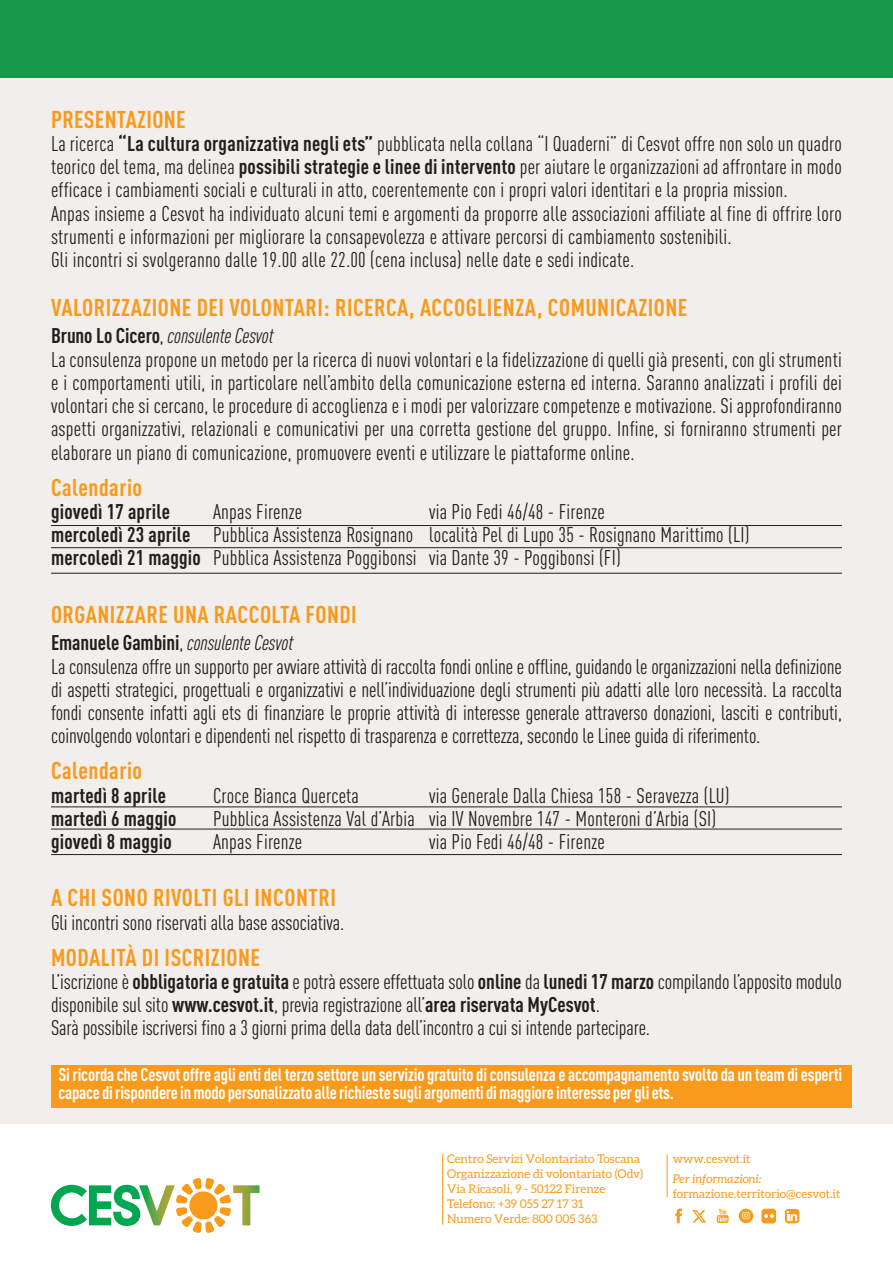
<style>
.page{position:relative;width:893px;height:1263px;background:#fff}
.page>*{position:absolute;margin:0;border:0;box-sizing:border-box;transform-origin:0 0}
.t1{font:700 condensed 24px "DIN Pro";letter-spacing:.02em;color:#f89a1c}
.t2{font:condensed 21px/23.2px "DIN Pro";letter-spacing:.01em;color:#231f20}
.t3{font:700 condensed 21px "DIN Pro";letter-spacing:.01em;color:#231f20}
.t4{font:700 condensed 18px/18px "DIN Pro";letter-spacing:-.01em;color:#fff}
.t5{font:12px/15px "Aleo";color:#f89a1c}
.t6{font:italic 12px "Aleo";color:#f89a1c}
.s1{font-weight:700}
.s2{font-style:italic}
</style>
<div class="page">
<div style="left:0;top:60px;width:892px;height:1064px;background:#f1eeeb"></div>
<div style="left:51px;top:1065px;width:801px;height:42px;background:#f89a1c"></div>
<svg style="left:51px;top:1178px;width:208px;height:55px"></svg>
<hr style="left:667px;top:1154px;width:1px;height:43px;background:#f89a1c">
<hr style="left:442px;top:1154px;width:1px;height:71px;background:#f89a1c">
<div style="left:0;top:0;width:893px;height:77px;background:#159848"></div>
<svg style="left:675px;top:1208px;width:7px;height:15px"></svg>
<svg style="left:717px;top:1209px;width:12px;height:14px"></svg>
<svg style="left:739px;top:1208px;width:14px;height:15px"></svg>
<svg style="left:762px;top:1209px;width:14px;height:14px"></svg>
<svg style="left:692px;top:1210px;width:14px;height:13px"></svg>
<svg style="left:785px;top:1209px;width:14px;height:14px"></svg>
<svg style="left:787px;top:1211px;width:10px;height:10px"></svg>
<hr style="left:51px;top:525px;width:791px;height:1px;background:#231f20">
<hr style="left:51px;top:807px;width:791px;height:1px;background:#231f20">
<hr style="left:51px;top:547px;width:791px;height:1px;background:#231f20">
<hr style="left:51px;top:829px;width:791px;height:1px;background:#231f20">
<hr style="left:51px;top:573px;width:791px;height:1px;background:#231f20">
<hr style="left:51px;top:854px;width:791px;height:1px;background:#231f20">
<p class="t1" style="left:51px;top:101px;width:136px">PRESENTAZIONE</p>
<p class="t2" style="left:51px;top:130px;width:792px">La ricerca <span class="s1">“La cultura organizzativa negli ets”</span> pubblicata nella collana “I Quaderni” di Cesvot offre non solo un quadro teorico del tema, ma delinea <span class="s1">possibili strategie e linee di intervento</span> per aiutare le organizzazioni ad affrontare in modo efficace i cambiamenti sociali e culturali in atto, coerentemente con i propri valori identitari e la propria mission.<br>Anpas insieme a Cesvot ha individuato alcuni temi e argomenti da proporre alle associazioni affiliate al fine di offrire loro strumenti e informazioni per migliorare la consapevolezza e attivare percorsi di cambiamento sostenibili.<br>Gli incontri si svolgeranno dalle 19.00 alle 22.00 (cena inclusa) nelle date e sedi indicate.</p>
<p class="t1" style="left:51px;top:289px;width:638px">VALORIZZAZIONE DEI VOLONTARI: RICERCA, ACCOGLIENZA, COMUNICAZIONE</p>
<p class="t2" style="left:51px;top:323px;width:792px"><span class="s1">Bruno Lo Cicero</span>, <span class="s2">consulente Cesvot<br></span>La consulenza propone un metodo per la ricerca di nuovi volontari e la fidelizzazione di quelli già presenti, con gli strumenti e i comportamenti utili, in particolare nell’ambito della comunicazione esterna ed interna. Saranno analizzati i profili dei volontari che si cercano, le procedure di accoglienza e i modi per valorizzare competenze e motivazione. Si approfondiranno aspetti organizzativi, relazionali e comunicativi per una corretta gestione del gruppo. Infine, si forniranno strumenti per elaborare un piano di comunicazione, promuovere eventi e utilizzare le piattaforme online.</p>
<p class="t1" style="left:51px;top:469px;width:93px">Calendario</p>
<p class="t3" style="left:51px;top:496px;width:121px">giovedì 17 aprile</p>
<p class="t2" style="left:213px;top:498px;width:91px">Anpas Firenze</p>
<p class="t2" style="left:51px;top:498px;width:700px;text-indent:378px">via Pio Fedi 46/48 - Firenze<br><span class="s1">mercoledì 23 aprile</span> Pubblica Assistenza Rosignano località Pel di Lupo 35 - Rosignano Marittimo (LI) <span class="s1">mercoledì 21 maggio</span> Pubblica Assistenza Poggibonsi via Dante 39 - Poggibonsi (FI)</p>
<p class="t1" style="left:51px;top:596px;width:307px">ORGANIZZARE UNA RACCOLTA FONDI</p>
<p class="t2" style="left:51px;top:630px;width:793px"><span class="s1">Emanuele Gambini</span>, <span class="s2">consulente Cesvot<br></span>La consulenza offre un supporto per avviare attività di raccolta fondi online e offline, guidando le organizzazioni nella definizione di aspetti strategici, progettuali e organizzativi e nell’individuazione degli strumenti più adatti alle loro necessità. La raccolta fondi consente infatti agli ets di finanziare le proprie attività di interesse generale attraverso donazioni, lasciti e contributi, coinvolgendo volontari e dipendenti nel rispetto di trasparenza e correttezza, secondo le Linee guida di riferimento.</p>
<p class="t1" style="left:51px;top:753px;width:93px">Calendario</p>
<p class="t3" style="left:51px;top:779px;width:116px">martedì 8 aprile</p>
<p class="t2" style="left:213px;top:782px;width:147px">Croce Bianca Querceta</p>
<p class="t2" style="left:429px;top:782px;width:302px">via Generale Dalla Chiesa 158 - Seravezza (LU)</p>
<p class="t3" style="left:51px;top:802px;width:127px">martedì 6 maggio</p>
<p class="t2" style="left:213px;top:805px;width:505px">Pubblica Assistenza Val d’Arbia via IV Novembre 147 - Monteroni d’Arbia (SI)</p>
<p class="t3" style="left:51px;top:826px;width:122px">giovedì 8 maggio</p>
<p class="t2" style="left:213px;top:828px;width:91px">Anpas Firenze</p>
<p class="t2" style="left:429px;top:828px;width:177px">via Pio Fedi 46/48 - Firenze</p>
<p class="t1" style="left:51px;top:880px;width:286px">A CHI SONO RIVOLTI GLI INCONTRI</p>
<p class="t2" style="left:51px;top:909px;width:295px">Gli incontri sono riservati alla base associativa.</p>
<p class="t1" style="left:51px;top:939px;width:210px">MODALITÀ DI ISCRIZIONE</p>
<p class="t2" style="left:51px;top:968px;width:792px">L’iscrizione è <span class="s1">obbligatoria e gratuita</span> e potrà essere effettuata solo <span class="s1">online</span> da <span class="s1">lunedi 17 marzo</span> compilando l’apposito modulo disponibile sul sito <span class="s1">www.cesvot.it</span>, previa registrazione all’<span class="s1">area riservata MyCesvot</span>.<br>Sarà possibile iscriversi fino a 3 giorni prima della data dell’incontro a cui si intende partecipare.</p>
<p class="t4" style="left:58px;top:1064px;width:785px">Si ricorda che Cesvot offre agli enti del terzo settore un servizio gratuito di consulenza e accompagnamento svolto da un team di esperti capace di rispondere in modo personalizzato alle richieste sugli argomenti di maggiore interesse per gli ets.</p>
<p class="t5" style="left:447px;top:1151px;width:197px">Centro Servizi Volontariato Toscana<br>Organizzazione di volontariato (Odv)<br>Via Ricasoli, 9 - 50122 Firenze<br>Telefono: +39 055 27 17 31<br>Numero Verde: 800 005 363</p>
<p class="t5" style="left:673px;top:1151px;width:79px">www.cesvot.it</p>
<p class="t6" style="left:673px;top:1171px;width:91px">Per informazioni:</p>
<p class="t5" style="left:673px;top:1186px;width:169px">formazione.territorio@cesvot.it</p>
</div>
